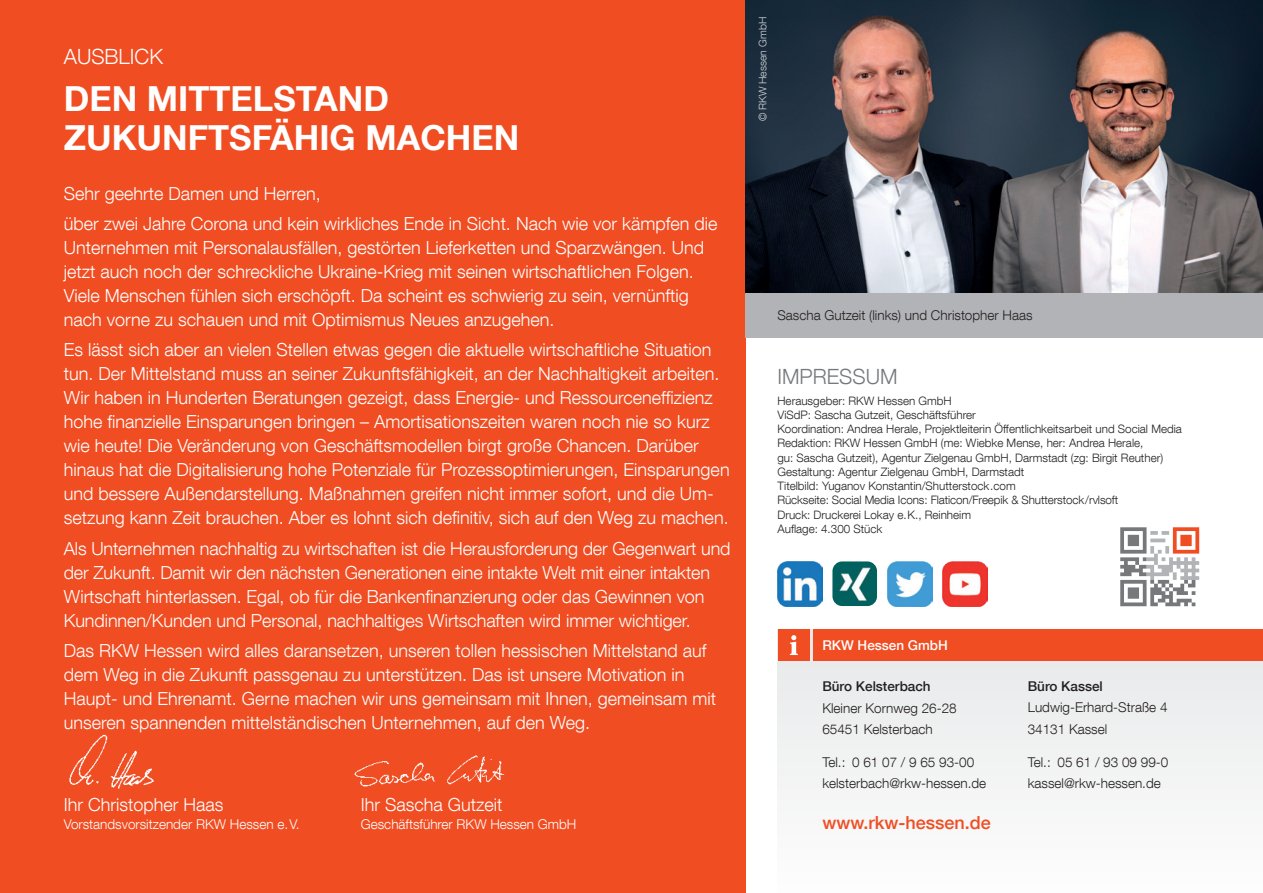
<style>
.page{position:relative;width:1263px;height:893px;background:#fff}
.page>*{position:absolute;margin:0;border:0;box-sizing:border-box;transform-origin:0 0}
.t1{font:700 34.5px/39px "Helvetica Neue LT Com";color:#fff}
.t2{font:300 21px "Helvetica Neue LT Com";color:#76787b}
.t3{font:300 21px "Helvetica Neue LT Com";color:#fff}
.t4{font:300 18px/24px "Helvetica Neue LT Com";color:#fff}
.t5{font:500 18px "Helvetica Neue LT Com";color:#f04d22}
.t6{font:300 13.5px/21px "Helvetica Neue LT Com";color:#231f20}
.t7{font:300 13.5px "Helvetica Neue LT Com";color:#fff}
.t8{font:500 13.5px "Helvetica Neue LT Com";color:#231f20}
.t9{font:500 13.5px "Helvetica Neue LT Com";color:#fff}
.t10{font:300 11.7px/14.2px "Helvetica Neue LT Com";color:#231f20}
.t11{font:300 10.5px "Helvetica Neue LT Com";color:#d1d2d4}
</style>
<div class="page">
<svg style="left:1120px;top:527px;width:79px;height:79px"></svg>
<div style="left:777px;top:629px;width:486px;height:264px;background:#f3f4f4"></div>
<div style="left:814px;top:629px;width:449px;height:32px;background:#f04d22"></div>
<div style="left:778px;top:629px;width:32px;height:32px;background:#f04d22"></div>
<svg style="left:790px;top:635px;width:8px;height:20px"></svg>
<div style="left:0;top:0;width:746px;height:893px;background:#f04d22"></div>
<img style="left:746px;top:0;width:517px;height:294px">
<img style="left:777px;top:561px;width:45px;height:45px">
<img style="left:887px;top:561px;width:45px;height:45px">
<img style="left:942px;top:562px;width:45px;height:44px">
<img style="left:832px;top:561px;width:45px;height:45px">
<div style="left:746px;top:294px;width:517px;height:44px;background:#b2b3b7"></div>
<img style="left:69px;top:734px;width:85px;height:55px">
<img style="left:354px;top:755px;width:151px;height:32px">
<p class="t3" style="left:64px;top:43px;width:101px">AUSBLICK</p>
<h1 class="t1" style="left:64px;top:79px;width:457px">DEN MITTELSTAND<br>ZUKUNFTSFÄHIG MACHEN</h1>
<p class="t4" style="left:64px;top:178px;width:655px;line-height:30.5px">Sehr geehrte Damen und Herren,<br>über zwei Jahre Corona und kein wirkliches Ende in Sicht. Nach wie vor kämpfen die</p>
<p class="t4" style="left:64px;top:235px;width:642px">Unternehmen mit Personalausfällen, gestörten Lieferketten und Sparzwängen. Und jetzt auch noch der schreckliche Ukraine-Krieg mit seinen wirtschaftlichen Folgen.<br>Viele Menschen fühlen sich erschöpft. Da scheint es schwierig zu sein, vernünftig nach vorne zu schauen und mit Optimismus Neues anzugehen.</p>
<p class="t4" style="left:64px;top:338px;width:667px">Es lässt sich aber an vielen Stellen etwas gegen die aktuelle wirtschaftliche Situation tun. Der Mittelstand muss an seiner Zukunftsfähigkeit, an der Nachhaltigkeit arbeiten.<br>Wir haben in Hunderten Beratungen gezeigt, dass Energie- und Ressourceneffizienz hohe finanzielle Einsparungen bringen – Amortisationszeiten waren noch nie so kurz wie heute! Die Veränderung von Geschäftsmodellen birgt große Chancen. Darüber hinaus hat die Digitalisierung hohe Potenziale für Prozessoptimierungen, Einsparungen und bessere Außendarstellung. Maßnahmen greifen nicht immer sofort, und die Um&shy;setzung kann Zeit brauchen. Aber es lohnt sich definitiv, sich auf den Weg zu machen.</p>
<p class="t4" style="left:64px;top:536px;width:668px">Als Unternehmen nachhaltig zu wirtschaften ist die Herausforderung der Gegenwart und der Zukunft. Damit wir den nächsten Generationen eine intakte Welt mit einer intakten Wirtschaft hinterlassen. Egal, ob für die Bankenfinanzierung oder das Gewinnen von Kundinnen/Kunden und Personal, nachhaltiges Wirtschaften wird immer wichtiger.</p>
<p class="t4" style="left:64px;top:638px;width:654px">Das RKW Hessen wird alles daransetzen, unseren tollen hessischen Mittelstand auf dem Weg in die Zukunft passgenau zu unterstützen. Das ist unsere Motivation in Haupt- und Ehrenamt. Gerne machen wir uns gemeinsam mit Ihnen, gemeinsam mit unseren spannenden mittelständischen Unternehmen, auf den Weg.</p>
<p class="t4" style="left:64px;top:792px;width:161px">Ihr Christopher Haas</p>
<p class="t4" style="left:361px;top:792px;width:143px">Ihr Sascha Gutzeit</p>
<p class="t7" style="left:64px;top:816px;width:237px">Vorstandsvorsitzender RKW Hessen e.V.</p>
<p class="t7" style="left:361px;top:816px;width:217px">Geschäftsführer RKW Hessen GmbH</p>
<p class="t11" style="left:756px;top:121px;width:106px;rotate:-90deg">© RKW Hessen GmbH</p>
<p class="t6" style="left:777px;top:304px;width:257px">Sascha Gutzeit (links) und Christopher Haas</p>
<p class="t2" style="left:777px;top:364px;width:122px">IMPRESSUM</p>
<p class="t10" style="left:777px;top:393px;width:406px">Herausgeber: RKW Hessen GmbH<br>ViSdP: Sascha Gutzeit, Geschäftsführer<br>Koordination: Andrea Herale, Projektleiterin Öffentlichkeitsarbeit und Social Media Redaktion: RKW Hessen GmbH (me: Wiebke Mense, her: Andrea Herale,<br>gu: Sascha Gutzeit), Agentur Zielgenau GmbH, Darmstadt (zg: Birgit Reuther)<br>Gestaltung: Agentur Zielgenau GmbH, Darmstadt<br>Titelbild: Yuganov Konstantin/Shutterstock.com<br>Rückseite: Social Media Icons: Flaticon/Freepik &amp; Shutterstock/rvlsoft<br>Druck: Druckerei Lokay e.K., Reinheim<br>Auflage: 4.300 Stück</p>
<p class="t9" style="left:822px;top:637px;width:127px">RKW Hessen GmbH</p>
<p class="t8" style="left:822px;top:679px;width:110px">Büro Kelsterbach</p>
<p class="t6" style="left:822px;top:697px;width:136px">Kleiner Kornweg 26-28<br>65451 Kelsterbach</p>
<p class="t6" style="left:822px;top:752px;width:165px">Tel.: 0 61 07 / 9 65 93-00 kelsterbach@rkw-hessen.de</p>
<p class="t5" style="left:822px;top:812px;width:170px">www.rkw-hessen.de</p>
<p class="t8" style="left:1028px;top:678px;width:77px">Büro Kassel</p>
<p class="t6" style="left:1028px;top:697px;width:141px">Ludwig-Erhard-Straße 4<br>34131 Kassel</p>
<p class="t6" style="left:1028px;top:752px;width:142px">Tel.: 05 61 / 93 09 99-0 kassel@rkw-hessen.de</p>
</div>
